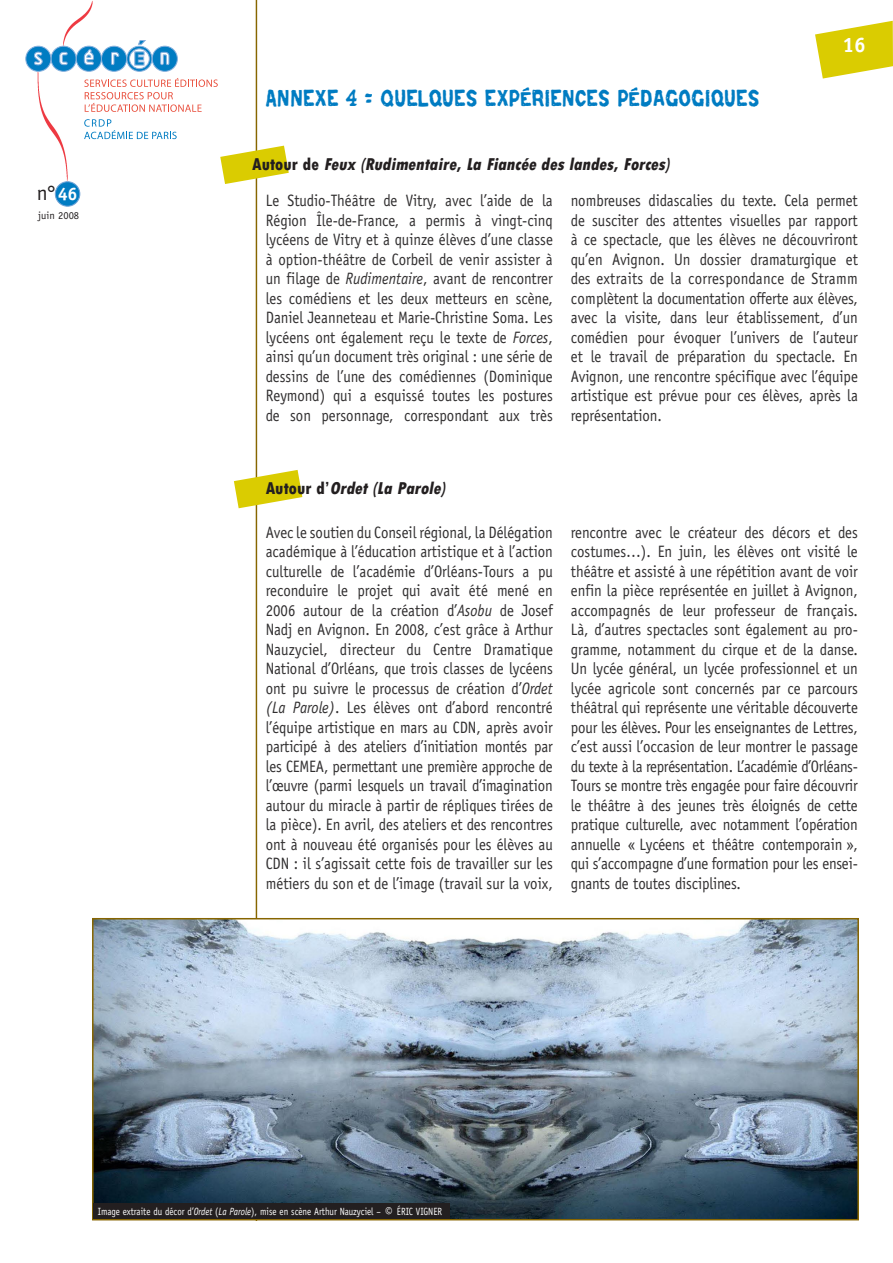
<style>
.page{position:relative;width:893px;height:1263px;background:#fff}
.page>*{position:absolute;margin:0;border:0;box-sizing:border-box;transform-origin:0 0}
.t1{font:21px "Repent";letter-spacing:.025em;color:#007cc2;scale:.8 1}
.t2{font:21px "Officina Sans";color:#231f20}
.t3{font:700 21px "Officina Sans";color:#fff}
.t4{font:italic 800 condensed 18px "Tw Cen";color:#231f20}
.t5{font:16.5px/19.5px "Officina Sans";color:#312f30;text-align:justify;scale:.9 1}
.t6{font:10.5px "Officina Sans";color:#fff;scale:.85 1}
.t7{font:10.5px "Officina Sans";color:#231f20}
.s1{font-weight:700;font-size:18px;color:#fff}
.s2{font-style:normal}
.s3{font-style:italic}
.s4{font-weight:700;font-size:15.75px}
</style>
<div class="page">
<img style="left:63px;top:1px;width:30px;height:39px">
<img style="left:37px;top:72px;width:40px;height:113px">
<img style="left:233px;top:0;width:51px;height:918px">
<svg style="left:84px;top:78px;width:134px;height:34px"></svg>
<svg style="left:84px;top:119px;width:93px;height:20px"></svg>
<svg style="left:26px;top:40px;width:152px;height:32px"></svg>
<div style="left:55px;top:182px;width:25px;height:24px;background:#007cc2;border-radius:50%"></div>
<div style="left:55px;top:181px;width:25px;height:26px;border:1px solid #70a3d6;border-radius:50%"></div>
<svg style="left:815px;top:21px;width:78px;height:58px"></svg>
<img style="left:95px;top:921px;width:761px;height:296px">
<div style="left:92px;top:918px;width:767px;height:302px;border:2px solid #876500"></div>
<div style="left:94px;top:1203px;width:356px;height:16px;background:#231f20"></div>
<svg style="left:220px;top:146px;width:69px;height:38px"></svg>
<svg style="left:234px;top:470px;width:68px;height:38px"></svg>
<p class="t2" style="left:37px;top:181px;width:42px">n°<span class="s1">46</span></p>
<p class="t7" style="left:38px;top:209px;width:42px">juin 2008</p>
<p class="t1" style="left:266px;top:86px;width:619px">ANNEXE 4 : QUELQUES EXPÉRIENCES PÉDAGOGIQUES</p>
<p class="t4" style="left:252px;top:153px;width:423px"><span class="s2">A u t o u r d e</span> Feux (Rudimentaire<span class="s2">,</span> La Fiancée des landes<span class="s2">,</span> Forces)</p>
<p class="t3" style="left:843px;top:32px;width:25px">16</p>
<p class="t5" style="left:266px;top:191px;width:320px">Le Studio-Théâtre de Vitry, avec l’aide de la Région Île-de-France, a permis à vingt-cinq lycéens de Vitry et à quinze élèves d’une classe à option-théâtre de Corbeil de venir assister à un filage de <span class="s3">Rudimentaire</span>, avant de rencontrer les comédiens et les deux metteurs en scène, Daniel Jeanneteau et Marie-Christine Soma. Les lycéens ont également reçu le texte de <span class="s3">Forces</span>, ainsi qu’un document très original : une série de dessins de l’une des comédiennes (Dominique Reymond) qui a esquissé toutes les postures de son personnage, correspondant aux très</p>
<p class="t5" style="left:571px;top:191px;width:320px">nombreuses didascalies du texte. Cela permet de susciter des attentes visuelles par rapport à ce spectacle, que les élèves ne découvriront qu’en Avignon. Un dossier dramaturgique et des extraits de la correspondance de Stramm complètent la documentation offerte aux élèves, avec la visite, dans leur établissement, d’un comédien pour évoquer l’univers de l’auteur et le travail de préparation du spectacle. En Avignon, une rencontre spécifique avec l’équipe artistique est prévue pour ces élèves, après la représentation.</p>
<p class="t4" style="left:266px;top:478px;width:185px"><span class="s2">A u t o u r d ’</span> Ordet (La Parole)</p>
<p class="t5" style="left:266px;top:522px;width:321px">Avec le soutien du Conseil régional, la Délégation académique à l’éducation artistique et à l’action culturelle de l’académie d’Orléans-Tours a pu reconduire le projet qui avait été mené en 2006 autour de la création d’<span class="s3">Asobu</span> de Josef Nadj en Avignon. En 2008, c’est grâce à Arthur Nauzyciel, directeur du Centre Dramatique National d’Orléans, que trois classes de lycéens ont pu suivre le processus de création d’<span class="s3">Ordet (La Parole)</span>. Les élèves ont d’abord rencontré l’équipe artistique en mars au CDN, après avoir participé à des ateliers d’initiation montés par les CEMEA, permettant une première approche de l’œuvre (parmi lesquels un travail d’imagination autour du miracle à partir de répliques tirées de la pièce). En avril, des ateliers et des rencontres ont à nouveau été organisés pour les élèves au CDN : il s’agissait cette fois de travailler sur les métiers du son et de l’image (travail sur la voix,</p>
<p class="t5" style="left:571px;top:522px;width:320px">rencontre avec le créateur des décors et des costumes…). En juin, les élèves ont visité le théâtre et assisté à une répétition avant de voir enfin la pièce représentée en juillet à Avignon, accompagnés de leur professeur de français.<br>Là, d’autres spectacles sont également au pro&shy;gramme, notamment du cirque et de la danse.<br>Un lycée général, un lycée professionnel et un lycée agricole sont concernés par ce parcours théâtral qui représente une véritable découverte pour les élèves. Pour les enseignantes de Lettres, c’est aussi l’occasion de leur montrer le passage du texte à la représentation. L’académie d’Orléans-Tours se montre très engagée pour faire découvrir le théâtre à des jeunes très éloignés de cette pratique culturelle, avec notamment l’opération annuelle « Lycéens et théâtre contemporain », qui s’accompagne d’une formation pour les ensei&shy;gnants de toutes disciplines.</p>
<p class="t6" style="left:98px;top:1205px;width:390px">Image extraite du décor d’<span class="s3">Ordet</span> (<span class="s3">La Parole</span>), mise en scène Arthur Nauzyciel – <span class="s4">©</span> Éric Vigner</p>
</div>
